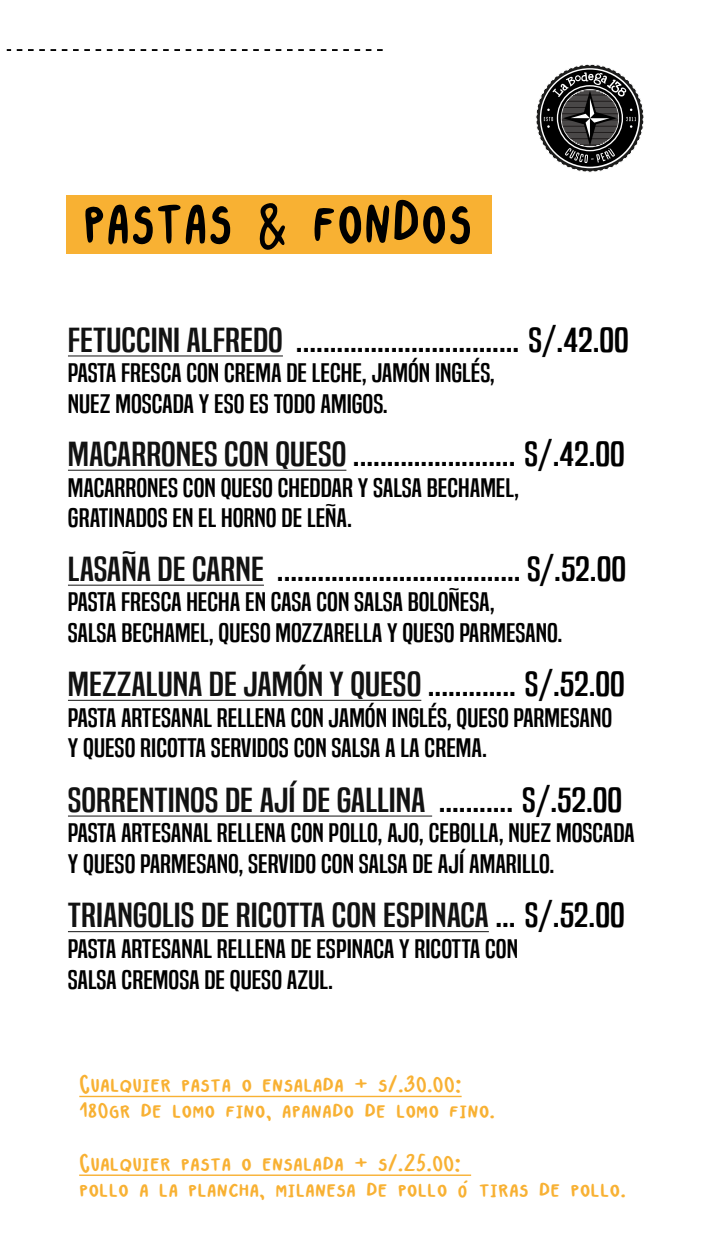
<style>
.page{position:relative;width:705px;height:1255px;background:#fff}
.page>*{position:absolute;margin:0;border:0;box-sizing:border-box;transform-origin:0 0}
.t1{font:87.56px "Kap";color:#000}
.t2{font:32.44px "Built Titling Rg";color:#000;scale:1.35 1}
.t3{font:32.44px "Built Titling Rg";color:rgb(0 0 0/.93);scale:1.35 1}
.t4{font:28.12px/26.2px "Kap";color:#f8b133;scale:1.25 1}
.t5{font:25px/30.6px "Built Titling Rg";color:#000;scale:1.29 1}
.s1{font-size:68.75px}
.s2{color:rgb(0 0 0/.93)}
.s3{color:#000}
</style>
<div class="page">
<div style="left:66px;top:196px;width:425px;height:58px;background:#f8b133"></div>
<hr style="left:79px;top:1096px;width:382px;height:1px;background:#f8b133">
<hr style="left:79px;top:1175px;width:392px;height:1px;background:#f8b133">
<svg style="left:7px;top:49px;width:375px;height:2px"></svg>
<hr style="left:68px;top:700px;width:353px;height:1px;background:#3e3e3e">
<hr style="left:68px;top:356px;width:215px;height:1px;background:#8f8f8f">
<hr style="left:68px;top:470px;width:278px;height:1px;background:#565656">
<hr style="left:68px;top:585px;width:196px;height:1px;background:#606060">
<hr style="left:68px;top:816px;width:364px;height:1px;background:#797979">
<hr style="left:68px;top:931px;width:420px;height:1px;background:#3a3a3a">
<svg style="left:536px;top:64px;width:108px;height:109px"></svg>
<h1 class="t1" style="left:83px;top:176px;width:391px">pastas <span class="s1">&amp;</span> fondos</h1>
<p class="t2" style="left:68px;top:320px;width:417px"><span class="s2">FETUCCINI ALFREDO</span> ................................. S/.42.00</p>
<p class="t5" style="left:68px;top:358px;width:332px">PASTA FRESCA CON CREMA DE LECHE, JAMÓN INGLÉS,<br>NUEZ MOSCADA Y ESO ES TODO AMIGOS.</p>
<p class="t2" style="left:68px;top:435px;width:414px"><span class="s2">MACARRONES CON QUESO</span>........................ S/.42.00</p>
<p class="t5" style="left:68px;top:472px;width:351px">MACARRONES CON QUESO CHEDDAR Y SALSA BECHAMEL,<br>GRATINADOS EN EL HORNO DE LEÑA.</p>
<p class="t2" style="left:68px;top:550px;width:415px"><span class="s2">LASAÑA DE CARNE</span> .................................... S/.52.00</p>
<p class="t5" style="left:68px;top:587px;width:385px">PASTA FRESCA HECHA EN CASA CON SALSA BOLOÑESA,<br>SALSA BECHAMEL, QUESO MOZZARELLA Y QUESO PARMESANO.</p>
<p class="t3" style="left:68px;top:665px;width:414px">MEZZALUNA DE JAMÓN Y QUESO<span class="s3">............. S/.52.00</span></p>
<p class="t5" style="left:68px;top:702px;width:423px">PASTA ARTESANAL RELLENA CON JAMÓN INGLÉS, QUESO PARMESANO<br>Y QUESO RICOTTA SERVIDOS CON SALSA A LA CREMA.</p>
<p class="t3" style="left:68px;top:781px;width:412px">SORRENTINOS DE AJÍ DE GALLINA <span class="s3">........... S/.52.00</span></p>
<p class="t5" style="left:68px;top:818px;width:441px">PASTA ARTESANAL RELLENA CON POLLO, AJO, CEBOLLA, NUEZ MOSCADA<br>Y QUESO PARMESANO, SERVIDO CON SALSA DE AJÍ AMARILLO.</p>
<p class="t3" style="left:68px;top:896px;width:414px">TRIANGOLIS DE RICOTTA CON ESPINACA <span class="s3">... S/.52.00</span></p>
<p class="t5" style="left:68px;top:934px;width:350px">PASTA ARTESANAL RELLENA DE ESPINACA Y RICOTTA CON<br>SALSA CREMOSA DE QUESO AZUL.</p>
<p class="t4" style="left:79px;top:1071px;width:334px">Cualquier pasta o ensalada + s/.30.00:<br>180gr de lomo fino, apanado de lomo fino.</p>
<p class="t4" style="left:79px;top:1150px;width:439px">Cualquier pasta o ensalada + s/.25.00:<br>pollo a la plancha, milanesa de pollo ó tiras de pollo.</p>
</div>
